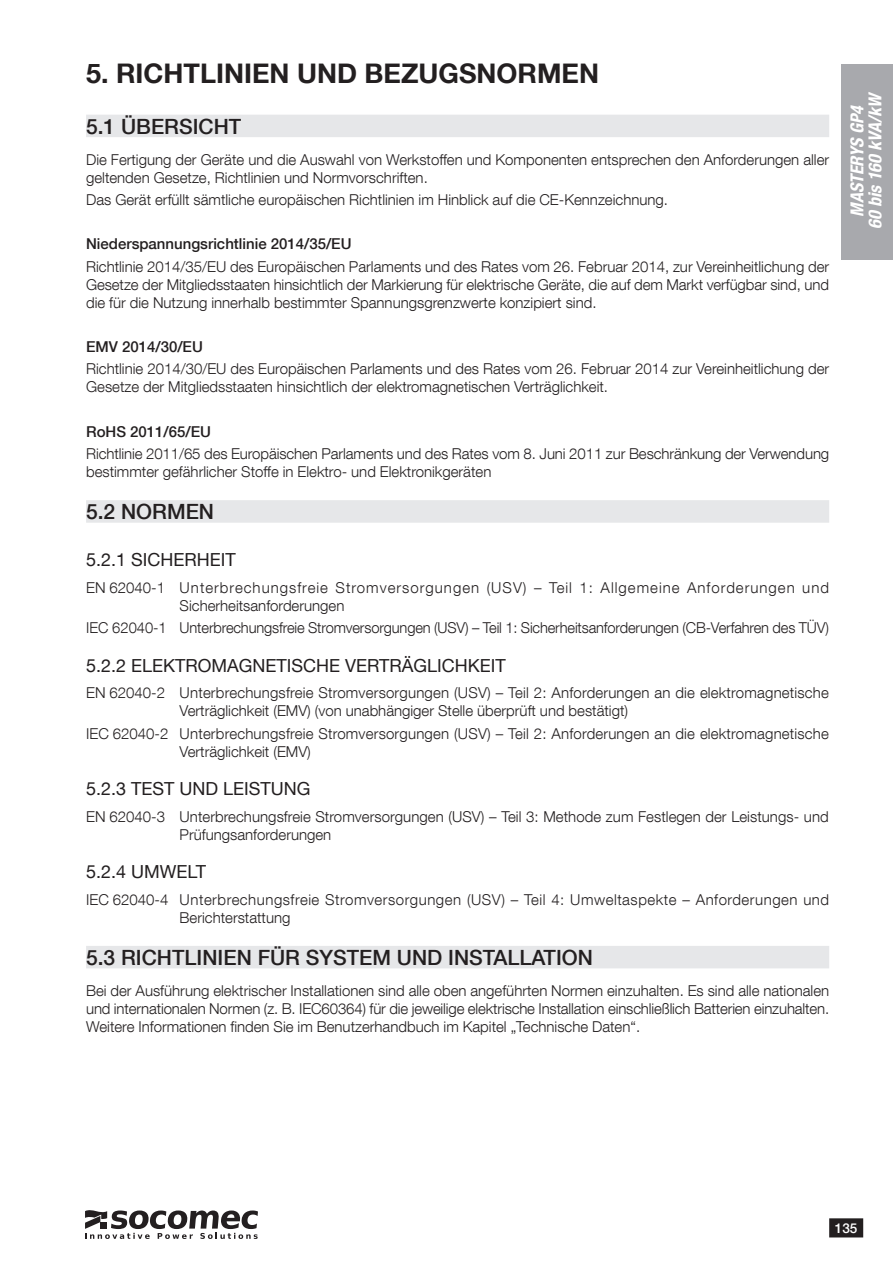
<style>
.page{position:relative;width:893px;height:1263px;background:#fff}
.page>*{position:absolute;margin:0;border:0;box-sizing:border-box;transform-origin:0 0}
.t1{font:700 27px "Helvetica Neue LT Com";color:#231f20}
.t2{font:500 21px "Helvetica Neue LT Com";color:#231f20}
.t3{font:18px "Helvetica Neue LT Com";color:#231f20}
.t4{font:italic 700 condensed 18px/18px "Helvetica Neue LT Com";color:#fff;text-align:center}
.t5{font:300 15px/18px "Helvetica Neue LT Com";color:#231f20}
.t6{font:300 15px/18px "Helvetica Neue LT Com";letter-spacing:.065em;color:#231f20}
.t7{font:300 15px/18px "Helvetica Neue LT Com";letter-spacing:.035em;color:#231f20}
.t8{font:500 15px "Helvetica Neue LT Com";color:#231f20}
.t9{font:500 13.5px "Helvetica Neue LT Com";color:#fff}
</style>
<div class="page">
<div style="left:842px;top:64px;width:51px;height:195px;background:#a8a9ad"></div>
<svg style="left:85px;top:1210px;width:173px;height:29px"></svg>
<div style="left:100px;top:1222px;width:7px;height:7px;background:#231f20"></div>
<div style="left:830px;top:1219px;width:32px;height:18px;background:#231f20"></div>
<div style="left:829px;top:1218px;width:34px;height:19px;border:2px solid #231f20"></div>
<div style="left:86px;top:115px;width:743px;height:22px;background:#e6e7e9"></div>
<div style="left:86px;top:500px;width:743px;height:23px;background:#e6e7e9"></div>
<div style="left:86px;top:946px;width:743px;height:22px;background:#e6e7e9"></div>
<h1 class="t1" style="left:86px;top:56px;width:515px">5. RICHTLINIEN UND BEZUGSNORMEN</h1>
<h2 class="t2" style="left:86px;top:114px;width:157px">5.1 ÜBERSICHT</h2>
<p class="t5" style="left:86px;top:150px;width:745px">Die Fertigung der Geräte und die Auswahl von Werkstoffen und Komponenten entsprechen den Anforderungen aller geltenden Gesetze, Richtlinien und Normvorschriften.</p>
<p class="t5" style="left:86px;top:190px;width:583px">Das Gerät erfüllt sämtliche europäischen Richtlinien im Hinblick auf die CE-Kennzeichnung.</p>
<p class="t8" style="left:86px;top:235px;width:267px">Niederspannungsrichtlinie 2014/35/EU</p>
<p class="t5" style="left:86px;top:257px;width:745px;text-align:justify">Richtlinie 2014/35/EU des Europäischen Parlaments und des Rates vom 26. Februar 2014, zur Vereinheitlichung der Gesetze der Mitgliedsstaaten hinsichtlich der Markierung für elektrische Geräte, die auf dem Markt verfügbar sind, und die für die Nutzung innerhalb bestimmter Spannungsgrenzwerte konzipiert sind.</p>
<p class="t8" style="left:86px;top:338px;width:118px">EMV 2014/30/EU</p>
<p class="t5" style="left:86px;top:360px;width:745px">Richtlinie 2014/30/EU des Europäischen Parlaments und des Rates vom 26. Februar 2014 zur Vereinheitlichung der<br>Gesetze der Mitgliedsstaaten hinsichtlich der elektromagnetischen Verträglichkeit.</p>
<p class="t8" style="left:86px;top:422px;width:126px">RoHS 2011/65/EU</p>
<p class="t5" style="left:86px;top:444px;width:745px">Richtlinie 2011/65 des Europäischen Parlaments und des Rates vom 8. Juni 2011 zur Beschränkung der Verwendung bestimmter gefährlicher Stoffe in Elektro- und Elektronikgeräten</p>
<h2 class="t2" style="left:86px;top:499px;width:129px">5.2 NORMEN</h2>
<p class="t3" style="left:86px;top:549px;width:151px">5.2.1 SICHERHEIT</p>
<p class="t6" style="left:180px;top:578px;width:651px;text-indent:-94px">EN 62040-1 Unterbrechungsfreie Stromversorgungen (USV) – Teil 1: Allgemeine Anforderungen und<br>Sicherheitsanforderungen</p>
<p class="t5" style="left:86px;top:618px;width:744px">IEC 62040-1 Unterbrechungsfreie Stromversorgungen (USV) – Teil 1: Sicherheitsanforderungen (CB-Verfahren des TÜV)</p>
<p class="t3" style="left:86px;top:654px;width:421px">5.2.2 ELEKTROMAGNETISCHE VERTRÄGLICHKEIT</p>
<p class="t5" style="left:180px;top:684px;width:651px;text-indent:-94px">EN 62040-2 Unterbrechungsfreie Stromversorgungen (USV) – Teil 2: Anforderungen an die elektromagnetische<br>Verträglichkeit (EMV) (von unabhängiger Stelle überprüft und bestätigt)</p>
<p class="t5" style="left:180px;top:724px;width:651px;text-indent:-94px">IEC 62040-2 Unterbrechungsfreie Stromversorgungen (USV) – Teil 2: Anforderungen an die elektromagnetische<br>Verträglichkeit (EMV)</p>
<p class="t3" style="left:86px;top:778px;width:226px">5.2.3 TEST UND LEISTUNG</p>
<p class="t5" style="left:180px;top:807px;width:651px;text-indent:-94px">EN 62040-3 Unterbrechungsfreie Stromversorgungen (USV) – Teil 3: Methode zum Festlegen der Leistungs- und<br>Prüfungsanforderungen</p>
<p class="t3" style="left:86px;top:861px;width:122px">5.2.4 UMWELT</p>
<p class="t7" style="left:180px;top:890px;width:651px;text-indent:-94px">IEC 62040-4 Unterbrechungsfreie Stromversorgungen (USV) – Teil 4: Umweltaspekte – Anforderungen und<br>Berichterstattung</p>
<h2 class="t2" style="left:86px;top:945px;width:508px">5.3 RICHTLINIEN FÜR SYSTEM UND INSTALLATION</h2>
<p class="t5" style="left:86px;top:981px;width:745px;text-align:justify">Bei der Ausführung elektrischer Installationen sind alle oben angeführten Normen einzuhalten. Es sind alle nationalen und internationalen Normen (z. B. IEC60364) für die jeweilige elektrische Installation einschließlich Batterien einzuhalten.<br>Weitere Informationen finden Sie im Benutzerhandbuch im Kapitel „Technische Daten“.</p>
<p class="t4" style="left:848px;top:228px;width:138px;rotate:-90deg">MASTERYS GP4<br>60 bis 160 kVA/kW</p>
<p class="t9" style="left:835px;top:1220px;width:24px">135</p>
</div>
